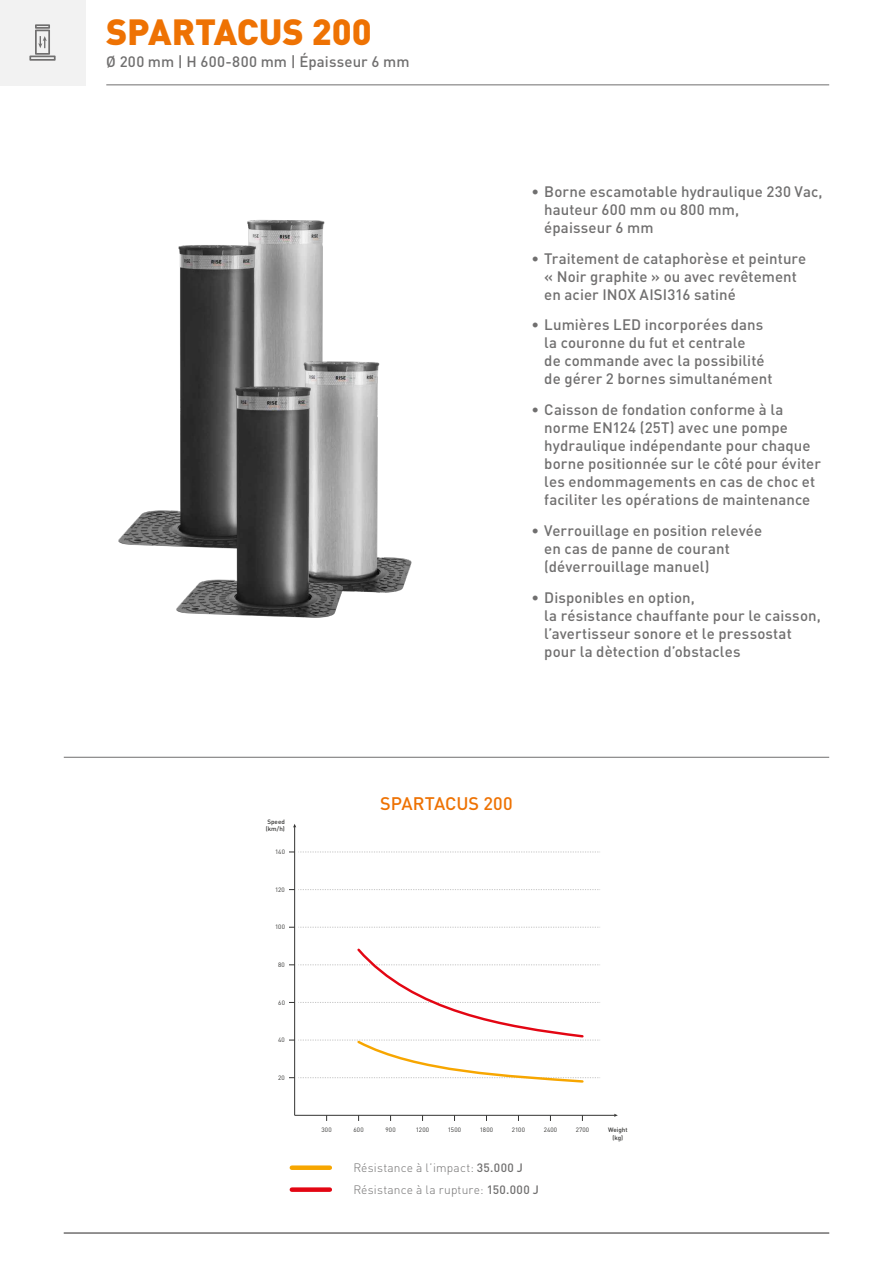
<style>
.page{position:relative;width:893px;height:1263px;background:#fff}
.page>*{position:absolute;margin:0;border:0;box-sizing:border-box;transform-origin:0 0}
.t1{font:900 36px "DIN Pro";letter-spacing:-.005em;color:#ee7203}
.t2{font:500 18px "DIN Pro";color:#ee7203}
.t3{font:500 15px/18px "DIN Pro";letter-spacing:.005em;color:#706f6f}
.t4{font:300 12px/21.9px "DIN Pro";letter-spacing:.015em;color:#706f6f}
.t5{font:6.3px "DIN Pro";letter-spacing:.02em;color:#333332}
.t6{font:500 6.3px/7.5px "DIN Pro";letter-spacing:.005em;color:#333332;text-align:center}
.s1{font-weight:500}
</style>
<div class="page">
<div style="left:0;top:0;width:85px;height:85px;background:#f2f2f2"></div>
<div style="left:35px;top:24px;width:15px;height:5px;background:#706f6f"></div>
<svg style="left:29px;top:26px;width:27px;height:35px"></svg>
<hr style="left:106px;top:85px;width:723px;height:1px;background:#706f6f">
<img style="left:247px;top:220px;width:78px;height:25px">
<img style="left:178px;top:245px;width:145px;height:24px">
<img style="left:118px;top:269px;width:294px;height:349px">
<hr style="left:64px;top:1233px;width:765px;height:1px;background:#706f6f">
<div style="left:292px;top:1165px;width:38px;height:5px;background:#f7a600"></div>
<div style="left:292px;top:1187px;width:38px;height:5px;background:#e30613"></div>
<hr style="left:294px;top:826px;width:1px;height:289px;background:#333332">
<hr style="left:295px;top:1115px;width:320px;height:1px;background:#333332">
<svg style="left:289px;top:852px;width:311px;height:1px"></svg>
<svg style="left:289px;top:889px;width:311px;height:1px"></svg>
<svg style="left:289px;top:927px;width:311px;height:1px"></svg>
<svg style="left:289px;top:946px;width:311px;height:138px"></svg>
<hr style="left:64px;top:757px;width:765px;height:1px;background:#706f6f">
<h1 class="t1" style="left:106px;top:8px;width:267px">SPARTACUS 200</h1>
<p class="t3" style="left:106px;top:52px;width:305px">Ø 200 mm | H 600-800 mm | Épaisseur 6 mm</p>
<p class="t3" style="left:544px;top:182px;width:280px;text-indent:-13px">• Borne escamotable hydraulique 230 Vac, hauteur 600 mm ou 800 mm,<br>épaisseur 6 mm</p>
<p class="t3" style="left:544px;top:249px;width:264px;text-indent:-13px">• Traitement de cataphorèse et peinture « Noir graphite » ou avec revêtement en acier INOX AISI316 satiné</p>
<p class="t3" style="left:544px;top:315px;width:230px;text-indent:-13px">• Lumières LED incorporées dans la couronne du fut et centrale<br>de commande avec la possibilité de gérer 2 bornes simultanément</p>
<p class="t3" style="left:544px;top:400px;width:278px;text-indent:-13px">• Caisson de fondation conforme à la norme EN124 (25T) avec une pompe hydraulique indépendante pour chaque borne positionnée sur le côté pour éviter les endommagements en cas de choc et faciliter les opérations de maintenance</p>
<p class="t3" style="left:544px;top:521px;width:220px;text-indent:-13px">• Verrouillage en position relevée en cas de panne de courant (déverrouillage manuel)</p>
<p class="t3" style="left:544px;top:588px;width:278px;text-indent:-13px">• Disponibles en option,<br>la résistance chauffante pour le caisson, l’avertisseur sonore et le pressostat pour la dètection d’obstacles</p>
<p class="t6" style="left:266px;top:817px;width:21px;text-align:left">Speed (km/h)</p>
<p class="t5" style="left:275px;top:847px;width:11px">140</p>
<p class="t5" style="left:275px;top:885px;width:11px">120</p>
<p class="t5" style="left:275px;top:923px;width:11px">100</p>
<p class="t5" style="left:278px;top:960px;width:8px">80</p>
<p class="t5" style="left:278px;top:998px;width:8px">60</p>
<p class="t5" style="left:278px;top:1035px;width:8px">40</p>
<p class="t5" style="left:278px;top:1073px;width:8px">20</p>
<p class="t2" style="left:380px;top:791px;width:134px">SPARTACUS 200</p>
<p class="t5" style="left:322px;top:1126px;width:12px">300</p>
<p class="t5" style="left:354px;top:1126px;width:12px">600</p>
<p class="t5" style="left:385px;top:1126px;width:12px">900</p>
<p class="t5" style="left:416px;top:1126px;width:15px">1200</p>
<p class="t5" style="left:448px;top:1126px;width:15px">1500</p>
<p class="t5" style="left:480px;top:1126px;width:15px">1800</p>
<p class="t5" style="left:512px;top:1126px;width:15px">2100</p>
<p class="t5" style="left:544px;top:1126px;width:15px">2400</p>
<p class="t5" style="left:576px;top:1126px;width:15px">2700</p>
<p class="t6" style="left:608px;top:1126px;width:21px">Weight (kg)</p>
<p class="t4" style="left:353px;top:1156px;width:187px">Résistance à l’impact: <span class="s1">35.000 J<br></span>Résistance à la rupture: <span class="s1">150.000 J</span></p>
</div>
